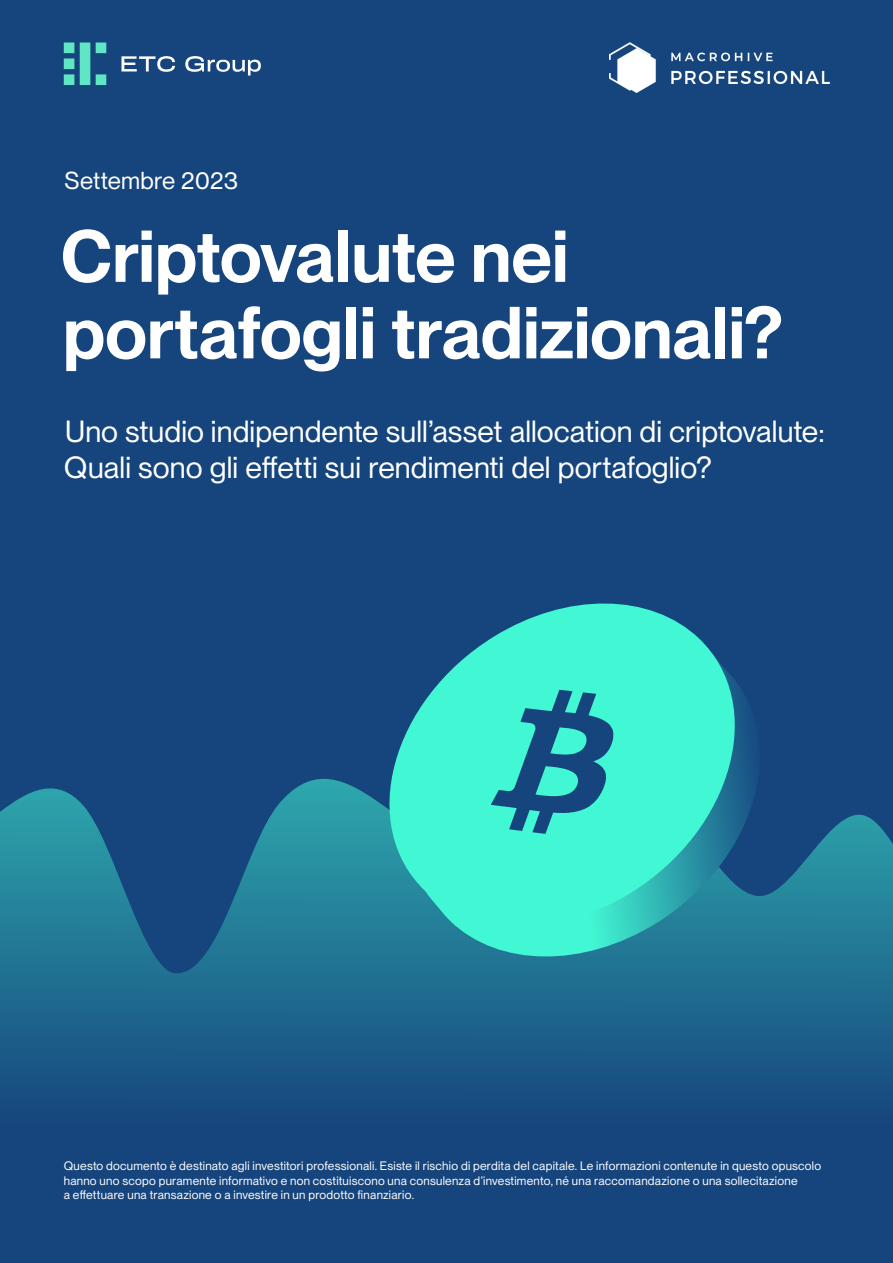
<style>
.page{position:relative;width:893px;height:1263px;background:#16457d}
.page>*{position:absolute;margin:0;border:0;box-sizing:border-box;transform-origin:0 0}
.t1{font:600 72px/76.5px "PP Neue Montreal";letter-spacing:-.005em;color:#fff}
.t2{font:30px/36px "PP Neue Montreal";letter-spacing:.005em;color:#fff}
.t3{font:24px "PP Neue Montreal";color:#fff}
.t4{font:12px/14.4px "PP Neue Montreal";letter-spacing:.02em;color:#fff}
</style>
<div class="page">
<svg style="left:0;top:778px;width:893px;height:314px"></svg>
<svg style="left:410px;top:778px;width:375px;height:190px;background:#24819a"></svg>
<svg style="left:357px;top:603px;width:410px;height:335px;fill:#42f8d4"></svg>
<svg style="left:491px;top:690px;width:123px;height:144px"></svg>
<svg style="left:64px;top:43px;width:42px;height:42px"></svg>
<svg style="left:121px;top:56px;width:54px;height:16px"></svg>
<svg style="left:185px;top:56px;width:76px;height:20px"></svg>
<img style="left:610px;top:43px;width:219px;height:50px">
<p class="t3" style="left:65px;top:167px;width:175px">Settembre 2023</p>
<p class="t1" style="left:61px;top:219px;width:723px">Criptovalute nei portafogli tradizionali?</p>
<p class="t2" style="left:64px;top:414px;width:762px">Uno studio indipendente sull’asset allocation di criptovalute:<br>Quali sono gli effetti sui rendimenti del portafoglio?</p>
<p class="t4" style="left:64px;top:1159px;width:759px">Questo documento è destinato agli investitori professionali. Esiste il rischio di perdita del capitale. Le informazioni contenute in questo opuscolo hanno uno scopo puramente informativo e non costituiscono una consulenza d’investimento, né una raccomandazione o una sollecitazione<br>a effettuare una transazione o a investire in un prodotto finanziario.</p>
</div>
